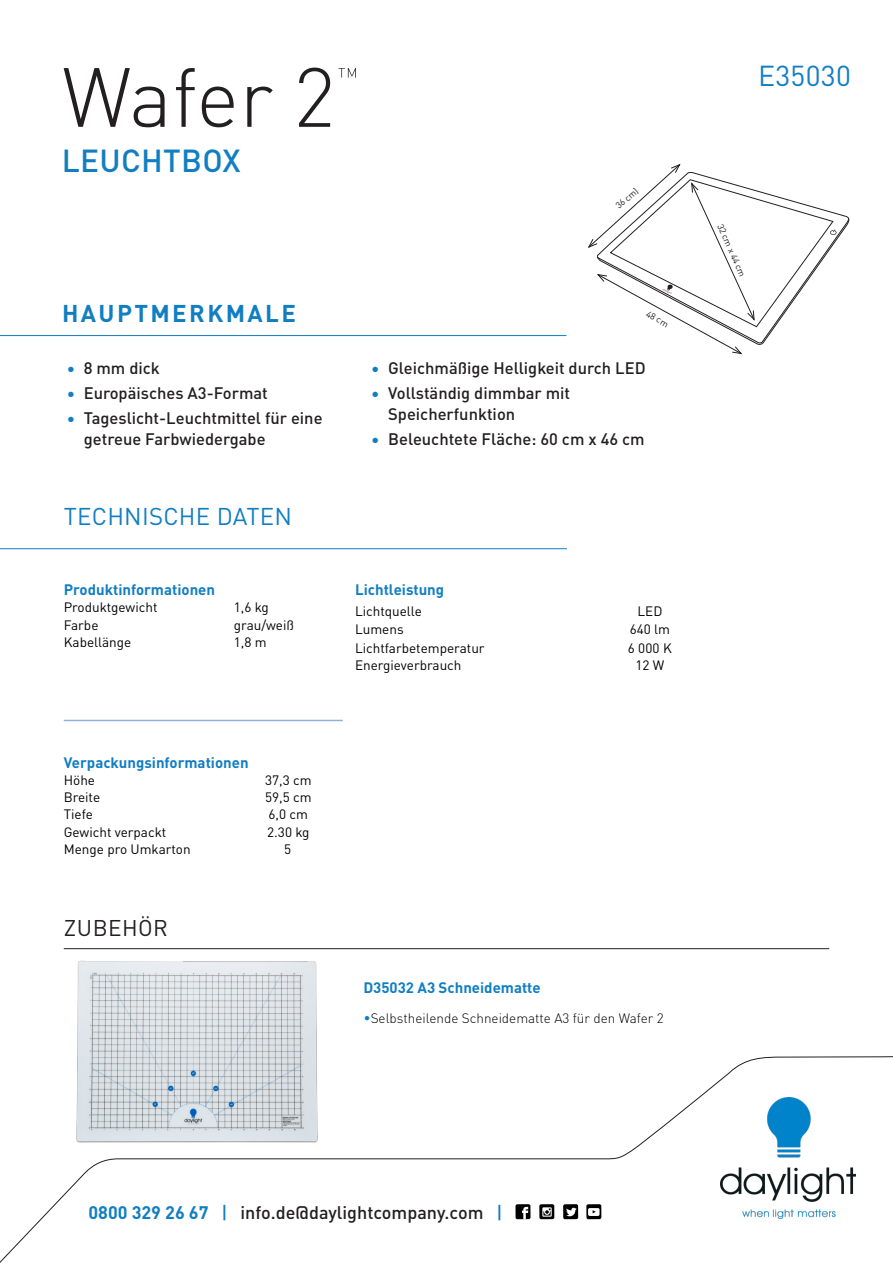
<style>
.page{position:relative;width:893px;height:1263px;background:#fff}
.page>*{position:absolute;margin:0;border:0;box-sizing:border-box;transform-origin:0 0}
.t1{font:300 82.5px "DIN Pro";letter-spacing:-.01em;color:#231f20}
.t2{font:500 31.5px "DIN Pro";letter-spacing:.01em;color:#127ec2}
.t3{font:28.5px "DIN Pro";letter-spacing:.01em;color:#127ec2}
.t4{font:24px "DIN Pro";letter-spacing:.01em;color:#127ec2}
.t5{font:700 24px "DIN Pro";letter-spacing:.1em;color:#127ec2}
.t6{font:22.5px "DIN Pro";letter-spacing:.02em;color:#231f20}
.t7{font:500 18px "DIN Pro";color:#231f20}
.t8{font:500 16.5px/21px "DIN Pro";color:#231f20}
.t9{font:700 15px "DIN Pro";color:#127ec2}
.t10{font:13.5px "DIN Pro";color:#000001}
.t11{font:300 13.5px "DIN Pro";color:#000001}
.t12{font:9px "DIN Pro";color:#231f20}
.s1{color:#127ec2}
.s2{font-weight:700;color:#127ec2}
</style>
<div class="page">
<svg style="left:0;top:1056px;width:893px;height:207px"></svg>
<div style="left:515px;top:1204px;width:15px;height:15px;background:#000;border-radius:2px"></div>
<svg style="left:522px;top:1207px;width:6px;height:12px"></svg>
<div style="left:563px;top:1204px;width:15px;height:15px;background:#000;border-radius:2px"></div>
<svg style="left:566px;top:1208px;width:11px;height:8px"></svg>
<div style="left:539px;top:1204px;width:15px;height:15px;background:#000;border-radius:2px"></div>
<svg style="left:542px;top:1207px;width:10px;height:10px"></svg>
<div style="left:586px;top:1204px;width:15px;height:15px;background:#000;border-radius:2px"></div>
<svg style="left:588px;top:1208px;width:12px;height:8px"></svg>
<hr style="left:0;top:335px;width:566px;height:1px;background:#127ec2">
<hr style="left:0;top:548px;width:567px;height:1px;background:#127ec2">
<hr style="left:64px;top:720px;width:279px;height:1px;background:#90b1dc">
<img style="left:720px;top:1097px;width:136px;height:121px">
<svg style="left:338px;top:68px;width:18px;height:10px"></svg>
<svg style="left:588px;top:164px;width:261px;height:190px"></svg>
<hr style="left:64px;top:948px;width:765px;height:1px;background:#231f20">
<img style="left:64px;top:960px;width:276px;height:200px">
<h1 class="t1" style="left:62px;top:35px;width:275px">Wafer 2</h1>
<h2 class="t2" style="left:62px;top:136px;width:180px">LEUCHTBOX</h2>
<p class="t12" style="left:612px;top:202px;width:28px;rotate:-41deg">36 cm)</p>
<h3 class="t5" style="left:62px;top:295px;width:235px">HAUPTMERKMALE</h3>
<p class="t8" style="left:67px;top:356px;width:95px"><span class="s1">•</span> 8 mm dick</p>
<p class="t8" style="left:67px;top:382px;width:203px"><span class="s1">•</span> Europäisches A3-Format</p>
<p class="t8" style="left:84px;top:407px;width:240px;text-indent:-17px"><span class="s1">•</span> Tageslicht-Leuchtmittel für eine getreue Farbwiedergabe</p>
<h3 class="t4" style="left:64px;top:498px;width:230px">TECHNISCHE DATEN</h3>
<p class="t9" style="left:64px;top:578px;width:153px">Produktinformationen</p>
<p class="t10" style="left:64px;top:597px;width:95px">Produktgewicht</p>
<p class="t10" style="left:234px;top:597px;width:37px">1,6 kg</p>
<p class="t10" style="left:64px;top:614px;width:36px">Farbe</p>
<p class="t10" style="left:234px;top:614px;width:62px">grau/weiß</p>
<p class="t10" style="left:64px;top:632px;width:69px">Kabellänge</p>
<p class="t10" style="left:234px;top:632px;width:34px">1,8 m</p>
<p class="t9" style="left:64px;top:750px;width:186px">Verpackungsinformationen</p>
<p class="t10" style="left:64px;top:770px;width:33px">Höhe</p>
<p class="t10" style="left:265px;top:770px;width:48px">37,3 cm</p>
<p class="t10" style="left:64px;top:787px;width:38px">Breite</p>
<p class="t10" style="left:265px;top:787px;width:48px">59,5 cm</p>
<p class="t10" style="left:64px;top:804px;width:31px">Tiefe</p>
<p class="t10" style="left:269px;top:804px;width:41px">6,0 cm</p>
<p class="t10" style="left:64px;top:821px;width:104px">Gewicht verpackt</p>
<p class="t10" style="left:267px;top:821px;width:44px">2.30 kg</p>
<p class="t10" style="left:64px;top:839px;width:128px">Menge pro Umkarton</p>
<p class="t10" style="left:284px;top:839px;width:9px">5</p>
<h3 class="t6" style="left:64px;top:910px;width:106px">ZUBEHÖR</h3>
<p class="t12" style="left:650px;top:307px;width:25px;rotate:29deg">48 cm</p>
<p class="t8" style="left:371px;top:356px;width:276px"><span class="s1">•</span> Gleichmäßige Helligkeit durch LED</p>
<p class="t8" style="left:388px;top:381px;width:184px;text-indent:-17px"><span class="s1">•</span> Vollständig dimmbar mit<br>Speicherfunktion</p>
<p class="t8" style="left:371px;top:428px;width:275px"><span class="s1">•</span> Beleuchtete Fläche: 60 cm x 46 cm</p>
<p class="t9" style="left:355px;top:578px;width:91px">Lichtleistung</p>
<p class="t10" style="left:355px;top:601px;width:68px">Lichtquelle</p>
<p class="t10" style="left:637px;top:601px;width:26px">LED</p>
<p class="t10" style="left:355px;top:618px;width:50px">Lumens</p>
<p class="t10" style="left:630px;top:618px;width:42px">640 lm</p>
<p class="t10" style="left:355px;top:638px;width:131px">Lichtfarbetemperatur</p>
<p class="t10" style="left:628px;top:638px;width:46px">6 000 K</p>
<p class="t10" style="left:355px;top:655px;width:108px">Energieverbrauch</p>
<p class="t10" style="left:635px;top:655px;width:30px">12 W</p>
<p class="t9" style="left:363px;top:976px;width:179px">D35032 A3 Schneidematte</p>
<p class="t11" style="left:363px;top:1008px;width:302px"><span class="s1">•</span>Selbstheilende Schneidematte A3 für den Wafer 2</p>
<h3 class="t3" style="left:758px;top:54px;width:94px">E35030</h3>
<p class="t12" style="left:726px;top:222px;width:58px;rotate:66deg">32 cm x 44 cm</p>
<h3 class="t7" style="left:88px;top:1199px;width:416px"><span class="s2">0800 329 26 67</span> <span class="s1">|</span> info.de@daylightcompany.com <span class="s1">|</span></h3>
</div>
